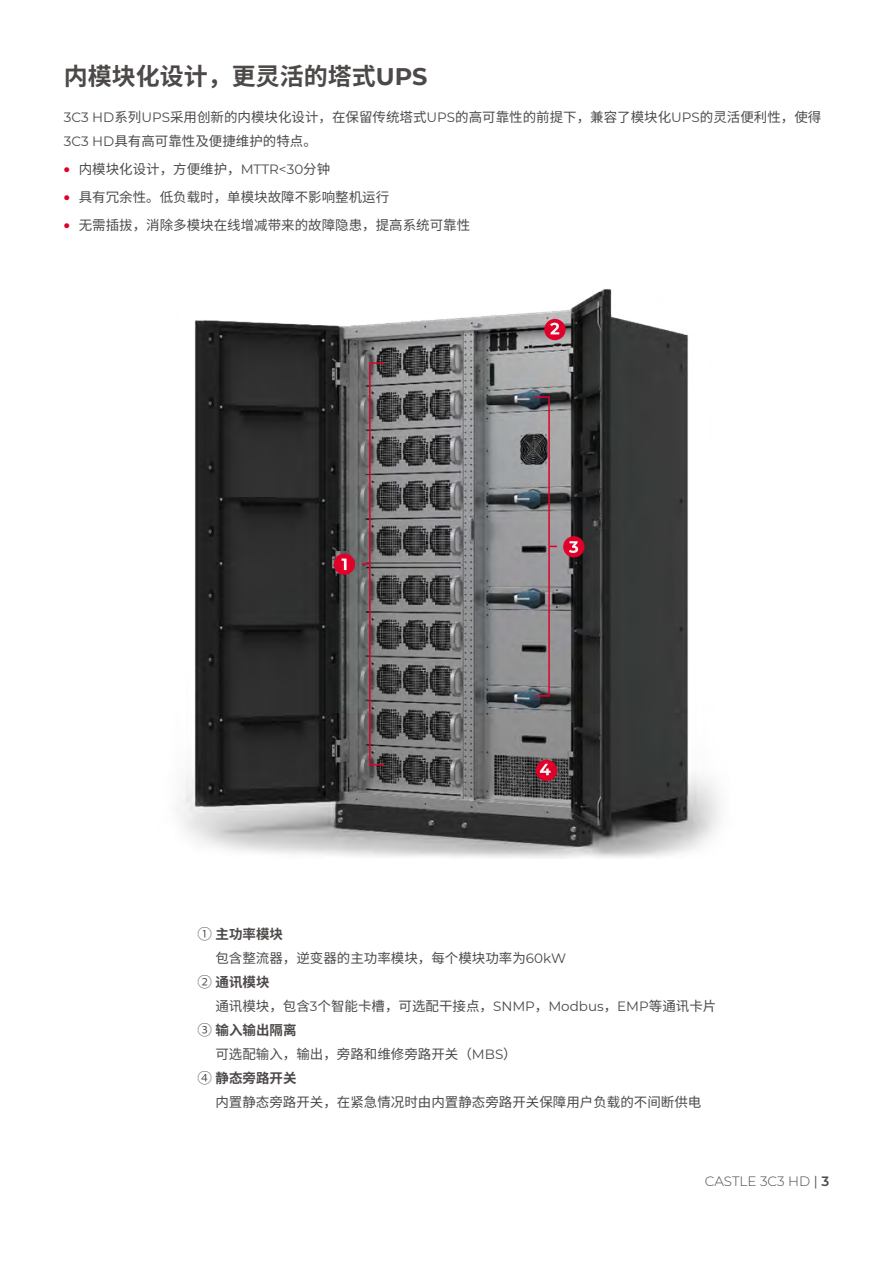
<style>
.page{position:relative;width:893px;height:1263px;background:#fff}
.page>*{position:absolute;margin:0;border:0;box-sizing:border-box;transform-origin:0 0}
.t1{font:700 24px "Noto Sans CJ Ksc";color:#4c4948}
.t2{font:700 16.5px "Montserrat";color:#fff}
.t3{font:13.5px/24px "Noto Sans CJ Ksc";color:#4c4948}
.t4{font:700 13.5px "Noto Sans CJ Ksc";color:#4c4948}
.t5{font:300 13.5px "Montserrat";color:#4c4948}
.s1{font-family:"Montserrat"}
.s2{font-family:"Montserrat";font-weight:900;font-size:14.85px;color:#e1002a}
.s3{font-family:"Rope Sequence Number HT R";font-weight:400}
.s4{font-weight:400}
.s5{font-weight:600}
</style>
<div class="page">
<img style="left:179px;top:289px;width:541px;height:570px">
<div style="left:334px;top:553px;width:21px;height:22px;background:#e1002a;border-radius:50%"></div>
<div style="left:544px;top:319px;width:22px;height:21px;background:#e1002a;border-radius:50%"></div>
<div style="left:536px;top:760px;width:21px;height:21px;background:#e1002a;border-radius:50%"></div>
<div style="left:563px;top:536px;width:21px;height:21px;background:#e1002a;border-radius:50%"></div>
<svg style="left:533px;top:396px;width:24px;height:301px;background:#88797e"></svg>
<svg style="left:362px;top:362px;width:23px;height:404px;background:#706164"></svg>
<h1 class="t1" style="left:64px;top:63px;width:365px">内模块化设计，更灵活的塔式<span class="s1">UPS</span></h1>
<p class="t3" style="left:64px;top:105px;width:759px"><span class="s1">3C3 HD</span>系列<span class="s1">UPS</span>采用创新的内模块化设计，在保留传统塔式<span class="s1">UPS</span>的高可靠性的前提下，兼容了模块化<span class="s1">UPS</span>的灵活便利性，使得<br><span class="s1">3C3 HD</span>具有高可靠性及便捷维护的特点。</p>
<p class="t3" style="left:64px;top:157px;width:268px"><span class="s2">•</span> 内模块化设计，方便维护，<span class="s1">MTTR&lt;30</span>分钟</p>
<p class="t3" style="left:64px;top:186px;width:327px"><span class="s2">•</span> 具有冗余性。低负载时，单模块故障不影响整机运行</p>
<p class="t3" style="left:64px;top:214px;width:408px"><span class="s2">•</span> 无需插拔，消除多模块在线增减带来的故障隐患，提高系统可靠性</p>
<p class="t2" style="left:341px;top:552px;width:8px">1</p>
<p class="t2" style="left:550px;top:317px;width:11px">2</p>
<p class="t2" style="left:569px;top:535px;width:11px">3</p>
<p class="t2" style="left:539px;top:757px;width:13px">4</p>
<p class="t4" style="left:198px;top:926px;width:87px"><span class="s3">a</span> 主功率模块</p>
<p class="t3" style="left:215px;top:946px;width:352px">包含整流器，逆变器的主功率模块，每个模块功率为<span class="s1">60kW</span></p>
<p class="t4" style="left:198px;top:974px;width:73px"><span class="s3">b</span> 通讯模块</p>
<p class="t3" style="left:215px;top:994px;width:502px">通讯模块，包含<span class="s1">3</span>个智能卡槽，可选配干接点，<span class="s1">SNMP</span>，<span class="s1">Modbus</span>，<span class="s1">EMP</span>等通讯卡片</p>
<p class="t4" style="left:198px;top:1022px;width:100px"><span class="s3">c</span> 输入输出隔离</p>
<p class="t3" style="left:215px;top:1042px;width:303px">可选配输入，输出，旁路和维修旁路开关（<span class="s1">MBS</span>）</p>
<p class="t4" style="left:198px;top:1070px;width:100px"><span class="s3">d</span> 静态旁路开关</p>
<p class="t3" style="left:215px;top:1090px;width:487px">内置静态旁路开关，在紧急情况时由内置静态旁路开关保障用户负载的不间断供电</p>
<p class="t5" style="left:705px;top:1171px;width:126px">CASTLE 3C3 HD <span class="s4">|</span> <span class="s5">3</span></p>
</div>
